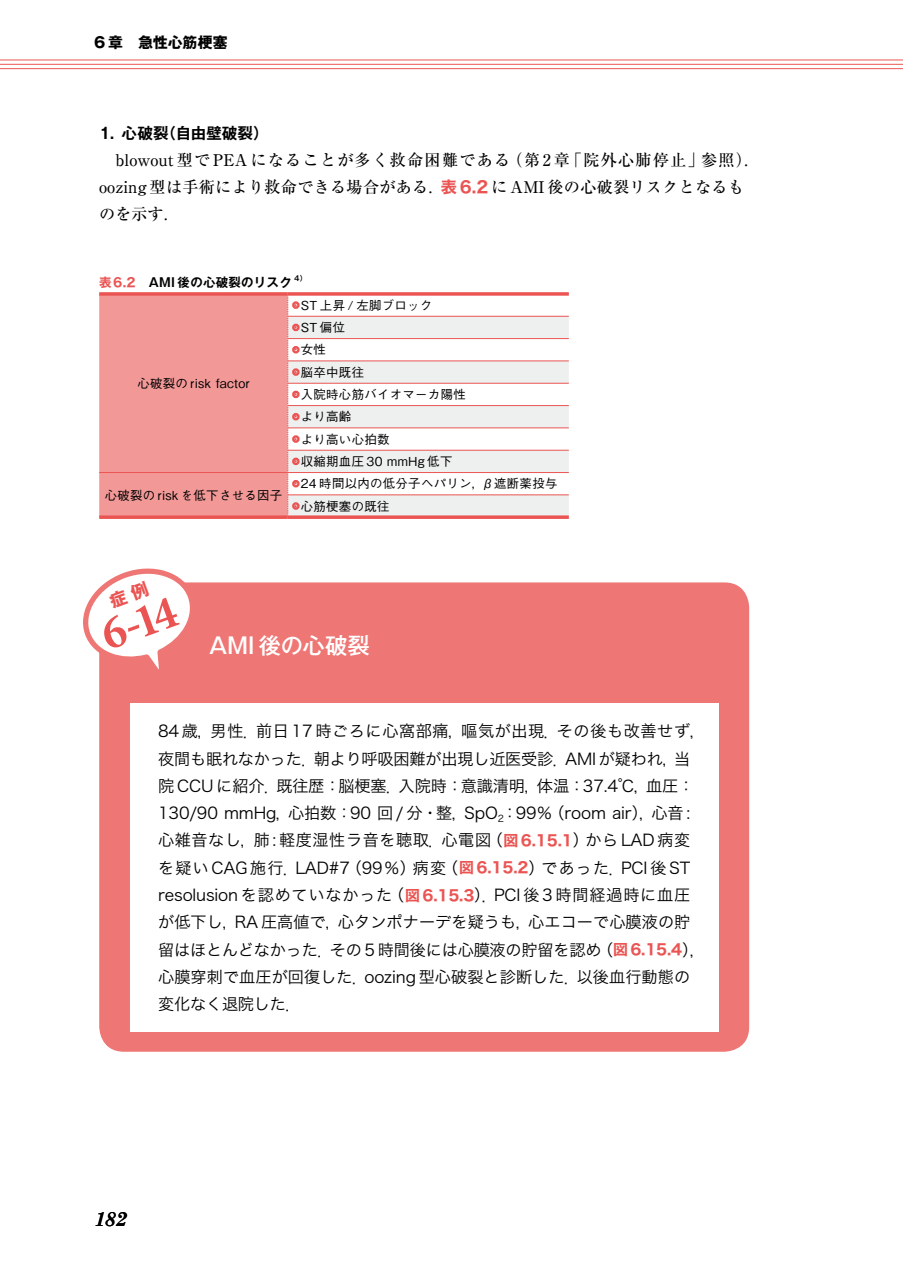
<style>
.page{position:relative;width:903px;height:1275px;background:#fff}
.page>*{position:absolute;margin:0;border:0;box-sizing:border-box;transform-origin:0 0}
.t1{font:700 47.07px "Minion Pro";color:#ea5553}
.t2{font:500 22.4px "Gothic MB101 Pro";letter-spacing:-.01em;color:#fff}
.t3{font:italic 700 19.78px "Century Schoolbook";color:#000}
.t4{font:16.1px/27.3px "Hira Kaku Pro W3";letter-spacing:-.005em;color:#000}
.t5{font:500 16.1px/27.3px "Ryumin Pro";letter-spacing:.02em;color:#000}
.t6{font:700 15.58px "Gothic MB101 Pro De";letter-spacing:.01em;color:#000}
.t7{font:700 14.88px "Gothic MB101 Pro";letter-spacing:.005em;color:#000}
.t8{font:500 12.42px/22.4px "Gothic BBB Pro";letter-spacing:.025em;color:#000}
.t9{font:700 12.42px "Gothic MB101 Pro De";letter-spacing:.025em;color:#000}
.t10{font:700 7.17px "Gothic MB101 Pro De";color:#000}
.s1{font-family:"Hira Kaku Std W7";font-weight:400;color:#ea5553}
.s2{color:#ea5553}
.s3{font-family:"Hira Kaku Std W7";font-size:14.88px;color:#ea5553}
</style>
<div class="page">
<hr style="left:0;top:60px;width:903px;height:1px;background:#ea5553">
<hr style="left:0;top:64px;width:903px;height:1px;background:#ea5553">
<hr style="left:0;top:68px;width:903px;height:1px;background:#ea5553">
<div style="left:99px;top:582px;width:650px;height:470px;background:#ee7775;border-radius:25px"></div>
<div style="left:130px;top:703px;width:588px;height:329px;background:#fff"></div>
<svg style="left:288px;top:296px;width:281px;height:20px"></svg>
<svg style="left:288px;top:317px;width:281px;height:198px;fill:#eeefef"></svg>
<div style="left:99px;top:296px;width:189px;height:219px;background:#f29998"></div>
<hr style="left:288px;top:316px;width:281px;height:1px;background:#ea5553">
<hr style="left:288px;top:338px;width:281px;height:1px;background:#ea5553">
<hr style="left:288px;top:361px;width:281px;height:1px;background:#ea5553">
<hr style="left:288px;top:383px;width:281px;height:1px;background:#ea5553">
<hr style="left:288px;top:405px;width:281px;height:1px;background:#ea5553">
<hr style="left:288px;top:428px;width:281px;height:1px;background:#ea5553">
<hr style="left:288px;top:450px;width:281px;height:1px;background:#ea5553">
<hr style="left:99px;top:472px;width:189px;height:1px;background:#ea5553">
<hr style="left:288px;top:472px;width:281px;height:1px;background:#ea5553">
<hr style="left:288px;top:495px;width:281px;height:1px;background:#ea5553">
<svg style="left:99px;top:292px;width:189px;height:4px"></svg>
<svg style="left:288px;top:292px;width:281px;height:4px"></svg>
<svg style="left:99px;top:515px;width:189px;height:4px"></svg>
<svg style="left:288px;top:515px;width:281px;height:4px"></svg>
<div style="left:292px;top:301px;width:8px;height:8px;border:5px solid #ea5553;border-radius:50%"></div>
<div style="left:292px;top:324px;width:8px;height:7px;border:5px solid #ea5553;border-radius:50%"></div>
<div style="left:292px;top:346px;width:8px;height:7px;border:5px solid #ea5553;border-radius:50%"></div>
<div style="left:292px;top:368px;width:8px;height:8px;border:5px solid #ea5553;border-radius:50%"></div>
<div style="left:292px;top:391px;width:8px;height:7px;border:5px solid #ea5553;border-radius:50%"></div>
<div style="left:292px;top:413px;width:8px;height:7px;border:5px solid #ea5553;border-radius:50%"></div>
<div style="left:292px;top:435px;width:8px;height:8px;border:5px solid #ea5553;border-radius:50%"></div>
<div style="left:292px;top:458px;width:8px;height:7px;border:5px solid #ea5553;border-radius:50%"></div>
<div style="left:292px;top:480px;width:8px;height:7px;border:5px solid #ea5553;border-radius:50%"></div>
<div style="left:292px;top:502px;width:8px;height:8px;border:5px solid #ea5553;border-radius:50%"></div>
<svg style="left:83px;top:568px;width:115px;height:112px"></svg>
<p class="t7" style="left:94px;top:30px;width:135px">6 章　急性心筋梗塞</p>
<p class="t6" style="left:99px;top:120px;width:171px">1．心破裂（自由壁破裂）</p>
<p class="t5" style="left:99px;top:145px;width:662px;text-indent:16px">blowout型でPEAになることが多く救命困難である（第2章「院外心肺停止」参照）．oozing 型は手術により救命できる場合がある．<span class="s1">表 6.2</span> に AMI 後の心破裂リスクとなるものを示す．</p>
<p class="t9" style="left:99px;top:272px;width:194px"><span class="s1">表6.2</span> AMI 後の心破裂のリスク</p>
<p class="t10" style="left:294px;top:273px;width:14px">4）</p>
<p class="t8" style="left:137px;top:371px;width:114px">心破裂の risk factor</p>
<p class="t8" style="left:290px;top:292px;width:178px"><span class="s2">・</span>ST 上昇 / 左脚ブロック<br><span class="s2">・</span>ST 偏位<br><span class="s2">・</span>女性<br><span class="s2">・</span>脳卒中既往<br><span class="s2">・</span>入院時心筋バイオマーカ陽性<span class="s2">・</span>より高齢<br><span class="s2">・</span>より高い心拍数<br><span class="s2">・</span>収縮期血圧 30 mmHg 低下</p>
<p class="t8" style="left:105px;top:482px;width:179px">心破裂の risk を低下させる因子</p>
<p class="t8" style="left:290px;top:471px;width:269px"><span class="s2">・</span>24 時間以内の低分子ヘパリン，β遮断薬投与<span class="s2">・</span>心筋梗塞の既往</p>
<h1 class="t1" style="left:91px;top:605px;width:79px;rotate:-20deg">6-14</h1>
<h2 class="t2" style="left:209px;top:626px;width:162px">AMI 後の心破裂</h2>
<p class="t4" style="left:158px;top:716px;width:549px">84 歳，男性．前日 17 時ごろに心窩部痛，嘔気が出現．その後も改善せず，夜間も眠れなかった．朝より呼吸困難が出現し近医受診．AMI が疑われ，当院 CCU に紹介．既往歴：脳梗塞．入院時：意識清明，体温：37.4℃，血圧：130/90 mmHg，心拍数：90 回 / 分・整，SpO<sub>2</sub>：99％（room air），心音 :心雑音なし，肺 : 軽度湿性ラ音を聴取．心電図（<span class="s3">図 6.15.1</span>）から LAD 病変を疑い CAG 施行．LAD#7（99％）病変（<span class="s3">図 6.15.2</span>）であった．PCI 後 ST resolusion を認めていなかった（<span class="s3">図 6.15.3</span>）．PCI 後 3 時間経過時に血圧が低下し，RA 圧高値で，心タンポナーデを疑うも，心エコーで心膜液の貯留はほとんどなかった．その 5 時間後には心膜液の貯留を認め（<span class="s3">図 6.15.4</span>），心膜穿刺で血圧が回復した．oozing 型心破裂と診断した．以後血行動態の変化なく退院した．</p>
<p class="t3" style="left:94px;top:1207px;width:34px">182</p>
</div>
